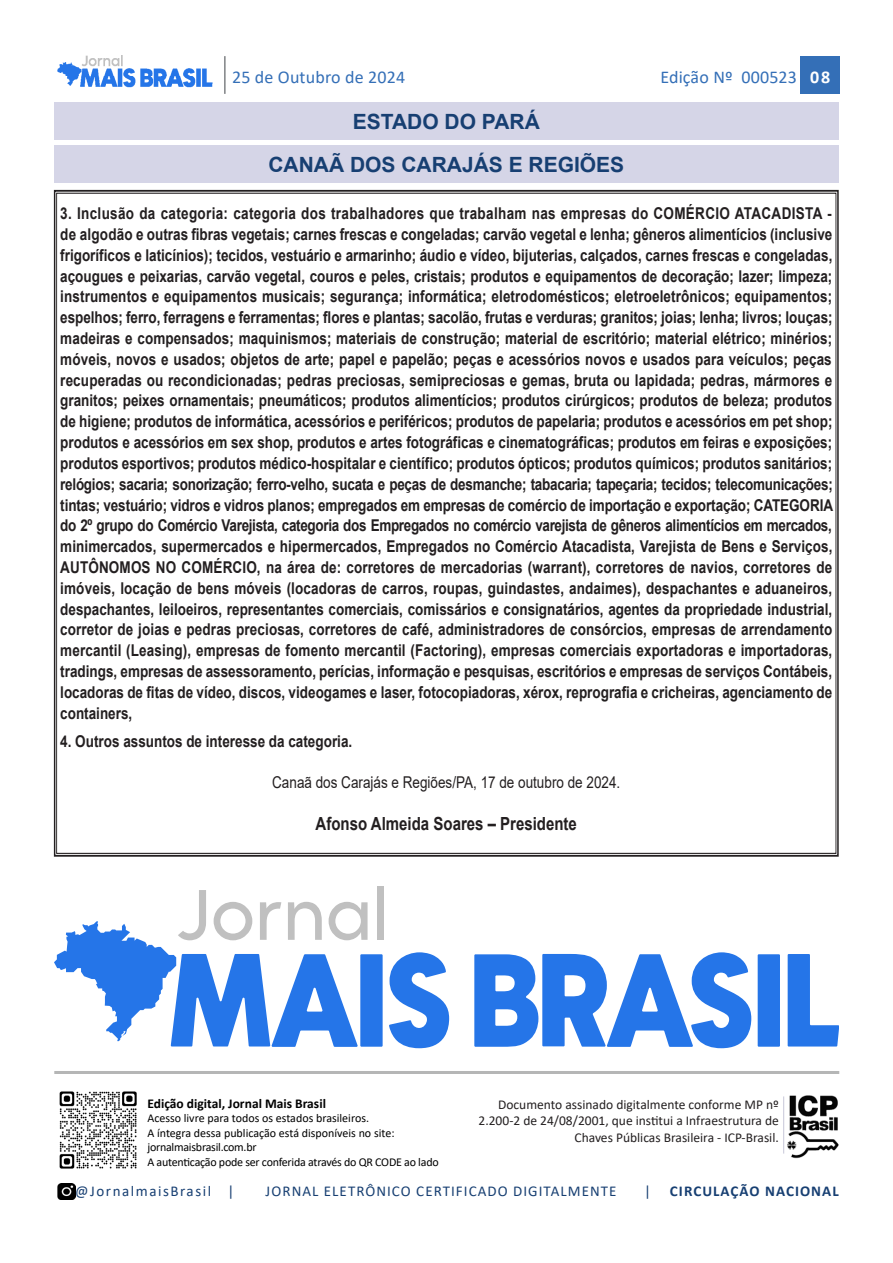
<style>
.page{position:relative;width:893px;height:1263px;background:#fff}
.page>*{position:absolute;margin:0;border:0;box-sizing:border-box;transform-origin:0 0}
.t1{font:700 21px/43px "Arial";color:#173f72;text-align:center}
.t2{font:700 18.15px "Arial";color:#231f20;scale:.83 1}
.t3{font:18px "Calibri";letter-spacing:.01em;color:#346fb7}
.t4{font:700 16.35px/20.9px "Arial";color:#231f20;text-align:justify;scale:.83 1}
.t5{font:16.35px "Arial";color:#231f20;scale:.83 1}
.t6{font:15px "Calibri";letter-spacing:.07em;color:#173f72}
.t7{font:15px "Calibri";letter-spacing:.105em;color:#173f72}
.t8{font:700 15px "Calibri";letter-spacing:.07em;color:#173f72}
.t9{font:13.5px/16.2px "Calibri";color:#231f20;text-align:right}
.t10{font:700 13.5px "Calibri";color:#000}
.t11{font:12px/14.4px "Calibri";letter-spacing:-.01em;color:#000}
.s1{font-weight:700;color:#fff}
</style>
<div class="page">
<div style="left:800px;top:56px;width:40px;height:38px;background:#346fb7"></div>
<hr style="left:224px;top:56px;width:2px;height:38px;background:#808285">
<img style="left:57px;top:56px;width:156px;height:32px">
<img style="left:59px;top:1091px;width:78px;height:78px">
<img style="left:57px;top:1184px;width:18px;height:16px">
<hr style="left:54px;top:1071px;width:785px;height:3px;background:#b5b6b6">
<img style="left:783px;top:1095px;width:56px;height:64px">
<hr style="left:783px;top:1096px;width:1px;height:57px;background:#c7c7d9">
<div style="left:54px;top:102px;width:785px;height:38px;background:#d5d5e7"></div>
<div style="left:54px;top:145px;width:785px;height:38px;background:#d5d5e7"></div>
<div style="left:377px;top:887px;width:7px;height:53px;background:#c0c0c0"></div>
<svg style="left:54px;top:890px;width:314px;height:157px"></svg>
<div style="left:360px;top:954px;width:23px;height:93px;background:#2575e8"></div>
<svg style="left:389px;top:952px;width:60px;height:96px"></svg>
<svg style="left:474px;top:952px;width:277px;height:96px"></svg>
<div style="left:758px;top:954px;width:22px;height:93px;background:#2575e8"></div>
<svg style="left:788px;top:954px;width:51px;height:92px"></svg>
<p class="t3" style="left:232px;top:65px;width:175px">25 de Outubro de 2024</p>
<p class="t3" style="left:660px;top:65px;width:172px">Edição Nº 000523 <span class="s1">08</span></p>
<p class="t1" style="left:268px;top:100px;width:357px">ESTADO DO PARÁ<br>CANAÃ DOS CARAJÁS E REGIÕES</p>
<p class="t4" style="left:60px;top:203px;width:933px">3. Inclusão da categoria: categoria dos trabalhadores que trabalham nas empresas do COMÉRCIO ATACADISTA - de algodão e outras fibras vegetais; carnes frescas e congeladas; carvão vegetal e lenha; gêneros alimentícios (inclusive frigoríficos e laticínios); tecidos, vestuário e armarinho; áudio e vídeo, bijuterias, calçados, carnes frescas e congeladas, açougues e peixarias, carvão vegetal, couros e peles, cristais; produtos e equipamentos de decoração; lazer; limpeza; instrumentos e equipamentos musicais; segurança; informática; eletrodomésticos; eletroeletrônicos; equipamentos; espelhos; ferro, ferragens e ferramentas; flores e plantas; sacolão, frutas e verduras; granitos; joias; lenha; livros; louças; madeiras e compensados; maquinismos; materiais de construção; material de escritório; material elétrico; minérios; móveis, novos e usados; objetos de arte; papel e papelão; peças e acessórios novos e usados para veículos; peças recuperadas ou recondicionadas; pedras preciosas, semipreciosas e gemas, bruta ou lapidada; pedras, mármores e granitos; peixes ornamentais; pneumáticos; produtos alimentícios; produtos cirúrgicos; produtos de beleza; produtos de higiene; produtos de informática, acessórios e periféricos; produtos de papelaria; produtos e acessórios em pet shop; produtos e acessórios em sex shop, produtos e artes fotográficas e cinematográficas; produtos em feiras e exposições; produtos esportivos; produtos médico-hospitalar e científico; produtos ópticos; produtos químicos; produtos sanitários; relógios; sacaria; sonorização; ferro-velho, sucata e peças de desmanche; tabacaria; tapeçaria; tecidos; telecomunicações; tintas; vestuário; vidros e vidros planos; empregados em empresas de comércio de importação e exportação; CATEGORIA do 2º grupo do Comércio Varejista, categoria dos Empregados no comércio varejista de gêneros alimentícios em mercados, minimercados, supermercados e hipermercados, Empregados no Comércio Atacadista, Varejista de Bens e Serviços, AUTÔNOMOS NO COMÉRCIO, na área de: corretores de mercadorias (warrant), corretores de navios, corretores de imóveis, locação de bens móveis (locadoras de carros, roupas, guindastes, andaimes), despachantes e aduaneiros, despachantes, leiloeiros, representantes comerciais, comissários e consignatários, agentes da propriedade industrial, corretor de joias e pedras preciosas, corretores de café, administradores de consórcios, empresas de arrendamento mercantil (Leasing), empresas de fomento mercantil (Factoring), empresas comerciais exportadoras e importadoras, tradings, empresas de assessoramento, perícias, informação e pesquisas, escritórios e empresas de serviços Contábeis, locadoras de fitas de vídeo, discos, videogames e laser, fotocopiadoras, xérox, reprografia e cricheiras, agenciamento de containers,</p>
<p class="t4" style="left:60px;top:731px;width:353px">4. Outros assuntos de interesse da categoria.</p>
<p class="t5" style="left:272px;top:771px;width:421px">Canaã dos Carajás e Regiões/PA, 17 de outubro de 2024.</p>
<p class="t2" style="left:316px;top:811px;width:316px">Afonso Almeida Soares – Presidente</p>
<p class="t10" style="left:147px;top:1094px;width:180px">Edição digital, Jornal Mais Brasil</p>
<p class="t11" style="left:147px;top:1111px;width:293px">Acesso livre para todos os estados brasileiros.<br>A íntegra dessa publicação está disponíveis no site: jornalmaisbrasil.com.br<br>A autenticação pode ser conferida através do QR CODE ao lado</p>
<p class="t9" style="left:479px;top:1096px;width:302px">Documento assinado digitalmente conforme MP nº<br>2.200-2 de 24/08/2001, que institui a Infraestrutura de<br>Chaves Públicas Brasileira - ICP-Brasil.</p>
<p class="t7" style="left:75px;top:1181px;width:161px">@JornalmaisBrasil |</p>
<p class="t6" style="left:266px;top:1181px;width:352px">JORNAL ELETRÔNICO CERTIFICADO DIGITALMENTE</p>
<p class="t6" style="left:644px;top:1181px;width:8px">|</p>
<p class="t8" style="left:670px;top:1181px;width:170px">CIRCULAÇÃO NACIONAL</p>
</div>
